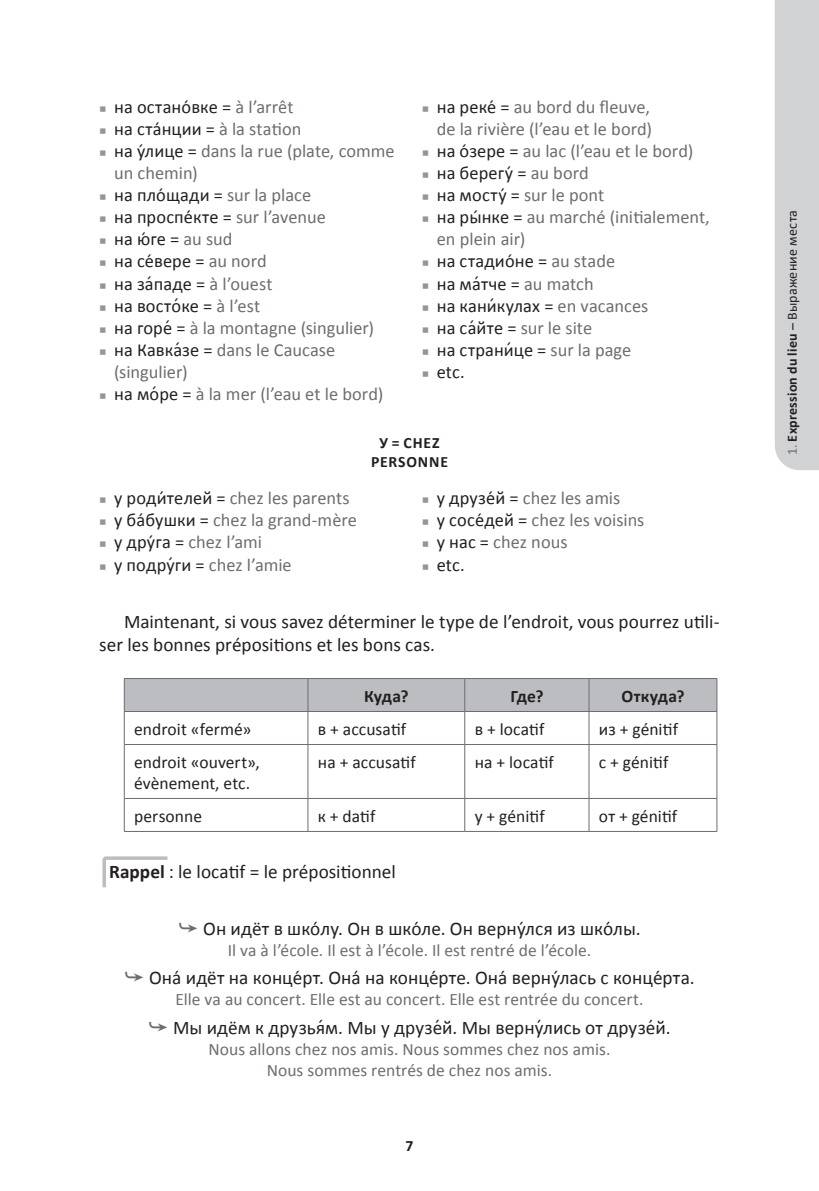
<style>
.page{position:relative;width:819px;height:1191px;background:#fff}
.page>*{position:absolute;margin:0;border:0;box-sizing:border-box;transform-origin:0 0}
.t1{font:19.25px/23.1px "Calibri";color:#231f20}
.t2{font:18.38px/22.1px "Calibri";color:#6c6d70}
.t3{font:18.38px "Calibri";color:#231f20}
.t4{font:17.5px/21px "Calibri";letter-spacing:.005em;color:#6c6d70;text-align:center}
.t5{font:17.5px/21px "Calibri";letter-spacing:.005em;color:#231f20}
.t6{font:700 17.5px "Calibri";letter-spacing:.01em;color:#231f20}
.t7{font:700 15.75px/18.9px "Calibri";letter-spacing:.05em;color:#231f20;text-align:center}
.t8{font:700 14px "Calibri";letter-spacing:.015em;color:#231f20}
.s1{color:#231f20}
.s2{font-weight:700}
.s3{color:#6c6d70}
.s4{font-weight:400;color:#6c6d70}
.s5{font-weight:400}
</style>
<div class="page">
<svg style="left:102px;top:856px;width:66px;height:32px"></svg>
<div style="left:125px;top:679px;width:591px;height:32px;background:#bcbdc0"></div>
<hr style="left:307px;top:678px;width:1px;height:33px;background:#6c6d70">
<hr style="left:464px;top:678px;width:1px;height:33px;background:#6c6d70">
<hr style="left:588px;top:678px;width:1px;height:33px;background:#6c6d70">
<hr style="left:307px;top:711px;width:1px;height:33px;background:#6c6d70">
<hr style="left:464px;top:711px;width:1px;height:33px;background:#6c6d70">
<hr style="left:588px;top:711px;width:1px;height:33px;background:#6c6d70">
<hr style="left:124px;top:744px;width:184px;height:1px;background:#6c6d70">
<hr style="left:308px;top:744px;width:156px;height:1px;background:#6c6d70">
<hr style="left:307px;top:744px;width:1px;height:54px;background:#6c6d70">
<hr style="left:464px;top:744px;width:125px;height:1px;background:#6c6d70">
<hr style="left:464px;top:744px;width:1px;height:54px;background:#6c6d70">
<hr style="left:589px;top:744px;width:128px;height:1px;background:#6c6d70">
<hr style="left:588px;top:744px;width:1px;height:54px;background:#6c6d70">
<hr style="left:124px;top:798px;width:184px;height:1px;background:#6c6d70">
<hr style="left:308px;top:798px;width:156px;height:1px;background:#6c6d70">
<hr style="left:307px;top:798px;width:1px;height:33px;background:#6c6d70">
<hr style="left:464px;top:798px;width:125px;height:1px;background:#6c6d70">
<hr style="left:464px;top:798px;width:1px;height:33px;background:#6c6d70">
<hr style="left:589px;top:798px;width:128px;height:1px;background:#6c6d70">
<hr style="left:588px;top:798px;width:1px;height:33px;background:#6c6d70">
<hr style="left:124px;top:678px;width:184px;height:1px;background:#6c6d70">
<hr style="left:124px;top:678px;width:1px;height:33px;background:#6c6d70">
<hr style="left:308px;top:678px;width:156px;height:1px;background:#6c6d70">
<hr style="left:464px;top:678px;width:125px;height:1px;background:#6c6d70">
<hr style="left:589px;top:678px;width:128px;height:1px;background:#6c6d70">
<hr style="left:716px;top:678px;width:1px;height:33px;background:#6c6d70">
<hr style="left:124px;top:711px;width:184px;height:1px;background:#6c6d70">
<hr style="left:124px;top:711px;width:1px;height:33px;background:#6c6d70">
<hr style="left:308px;top:711px;width:156px;height:1px;background:#6c6d70">
<hr style="left:464px;top:711px;width:125px;height:1px;background:#6c6d70">
<hr style="left:589px;top:711px;width:128px;height:1px;background:#6c6d70">
<hr style="left:716px;top:711px;width:1px;height:33px;background:#6c6d70">
<hr style="left:124px;top:744px;width:1px;height:54px;background:#6c6d70">
<hr style="left:716px;top:744px;width:1px;height:54px;background:#6c6d70">
<hr style="left:124px;top:798px;width:1px;height:33px;background:#6c6d70">
<hr style="left:716px;top:798px;width:1px;height:33px;background:#6c6d70">
<hr style="left:124px;top:831px;width:184px;height:1px;background:#6c6d70">
<hr style="left:308px;top:831px;width:156px;height:1px;background:#6c6d70">
<hr style="left:464px;top:831px;width:125px;height:1px;background:#6c6d70">
<hr style="left:589px;top:831px;width:128px;height:1px;background:#6c6d70">
<div style="left:775px;top:0;width:44px;height:470px;background:#d1d2d4"></div>
<p class="t2" style="left:114px;top:96px;width:282px"><span class="s1">на остано́вке =</span> à l’arrêt<br><span class="s1">на ста́нции =</span> à la station<br><span class="s1">на улице =</span> dans la rue (plate, comme</p>
<p class="t3" style="left:145px;top:139px;width:8px">́</p>
<p class="t2" style="left:114px;top:162px;width:270px">un chemin)<br><span class="s1">на пло́щади =</span> sur la place<br><span class="s1">на проспе́кте =</span> sur l’avenue<br><span class="s1">на ю́ге =</span> au sud<br><span class="s1">на се́вере =</span> au nord<br><span class="s1">на за́паде =</span> à l’ouest<br><span class="s1">на восто́ке =</span> à l’est<br><span class="s1">на горе́=</span> à la montagne (singulier) <span class="s1">на Кавка́зе =</span> dans le Caucase (singulier)<br><span class="s1">на мо́ре =</span> à la mer (l’eau et le bord)</p>
<p class="t2" style="left:437px;top:96px;width:274px"><span class="s1">на реке́=</span> au bord du fleuve,<br>de la rivière (l’eau et le bord)<br><span class="s1">на о́зере =</span> au lac (l’eau et le bord) <span class="s1">на берегу́=</span> au bord<br><span class="s1">на мосту́=</span> sur le pont<br><span class="s1">на ры́нке =</span> au marché (initialement, en plein air)<br><span class="s1">на стадио́не =</span> au stade<br><span class="s1">на ма́тче =</span> au match<br><span class="s1">на кани́кулах =</span> en vacances<br><span class="s1">на са́йте =</span> sur le site<br><span class="s1">на страни́це =</span> sur la page<br><span class="s1">etc.</span></p>
<p class="t7" style="left:371px;top:434px;width:78px">У = CHEZ<br>PERSONNE</p>
<p class="t2" style="left:114px;top:487px;width:244px"><span class="s1">у роди́телей =</span> chez les parents <span class="s1">у ба́бушки =</span> chez la grand-mère <span class="s1">у дру́га =</span> chez l’ami<br><span class="s1">у подру́ги =</span> chez l’amie</p>
<p class="t2" style="left:437px;top:487px;width:209px"><span class="s1">у друзе́й =</span> chez les amis<br><span class="s1">у сосе́дей =</span> chez les voisins <span class="s1">у нас =</span> chez nous<br><span class="s1">etc.</span></p>
<p class="t1" style="left:99px;top:610px;width:622px;text-indent:25px">Maintenant, si vous savez déterminer le type de l’endroit, vous pourrez utili&shy;ser les bonnes prépositions et les bons cas.</p>
<p class="t6" style="left:364px;top:684px;width:46px">Куда?</p>
<p class="t6" style="left:510px;top:684px;width:35px">Где?</p>
<p class="t6" style="left:621px;top:684px;width:64px">Откуда?</p>
<p class="t5" style="left:134px;top:718px;width:119px">endroit «fermé»</p>
<p class="t5" style="left:318px;top:718px;width:90px">в + accusatif</p>
<p class="t5" style="left:474px;top:718px;width:71px">в + locatif</p>
<p class="t5" style="left:599px;top:718px;width:81px">из + génitif</p>
<p class="t5" style="left:134px;top:751px;width:127px">endroit «ouvert», évènement, etc.</p>
<p class="t5" style="left:318px;top:751px;width:99px">на + accusatif</p>
<p class="t5" style="left:474px;top:751px;width:81px">на + locatif</p>
<p class="t5" style="left:599px;top:751px;width:71px">с + génitif</p>
<p class="t5" style="left:134px;top:805px;width:69px">personne</p>
<p class="t5" style="left:318px;top:805px;width:59px">к + datif</p>
<p class="t5" style="left:474px;top:805px;width:71px">у + génitif</p>
<p class="t5" style="left:599px;top:805px;width:80px">от + génitif</p>
<p class="t1" style="left:109px;top:859px;width:288px"><span class="s2">Rappel</span> : le locatif = le prépositionnel</p>
<p class="t1" style="left:178px;top:917px;width:463px"><span class="s3">➥</span> Он идёт в шко́лу. Он в шко́ле. Он вернулся из шко́лы.</p>
<p class="t1" style="left:525px;top:917px;width:9px">́</p>
<p class="t4" style="left:228px;top:940px;width:365px">Il va à l’école. Il est à l’école. Il est rentré de l’école.</p>
<p class="t1" style="left:124px;top:966px;width:571px"><span class="s3">➥</span> Она́идёт на конце́рт. Она́на конце́рте. Она́вернулась с конце́рта.</p>
<p class="t1" style="left:560px;top:966px;width:9px">́</p>
<p class="t4" style="left:175px;top:989px;width:469px">Elle va au concert. Elle est au concert. Elle est rentrée du concert.</p>
<p class="t1" style="left:148px;top:1015px;width:523px"><span class="s3">➥</span> Мы идём к друзья́м. Мы у друзе́й. Мы вернулись от друзе́й.</p>
<p class="t1" style="left:543px;top:1015px;width:9px">́</p>
<p class="t4" style="left:208px;top:1038px;width:403px">Nous allons chez nos amis. Nous sommes chez nos amis.<br>Nous sommes rentrés de chez nos amis.</p>
<p class="t7" style="left:405px;top:1136px;width:9px">7</p>
<p class="t8" style="left:783px;top:455px;width:247px;rotate:-90deg"><span class="s4">1.</span> Expression du lieu <span class="s5">– Выражение места</span></p>
</div>
